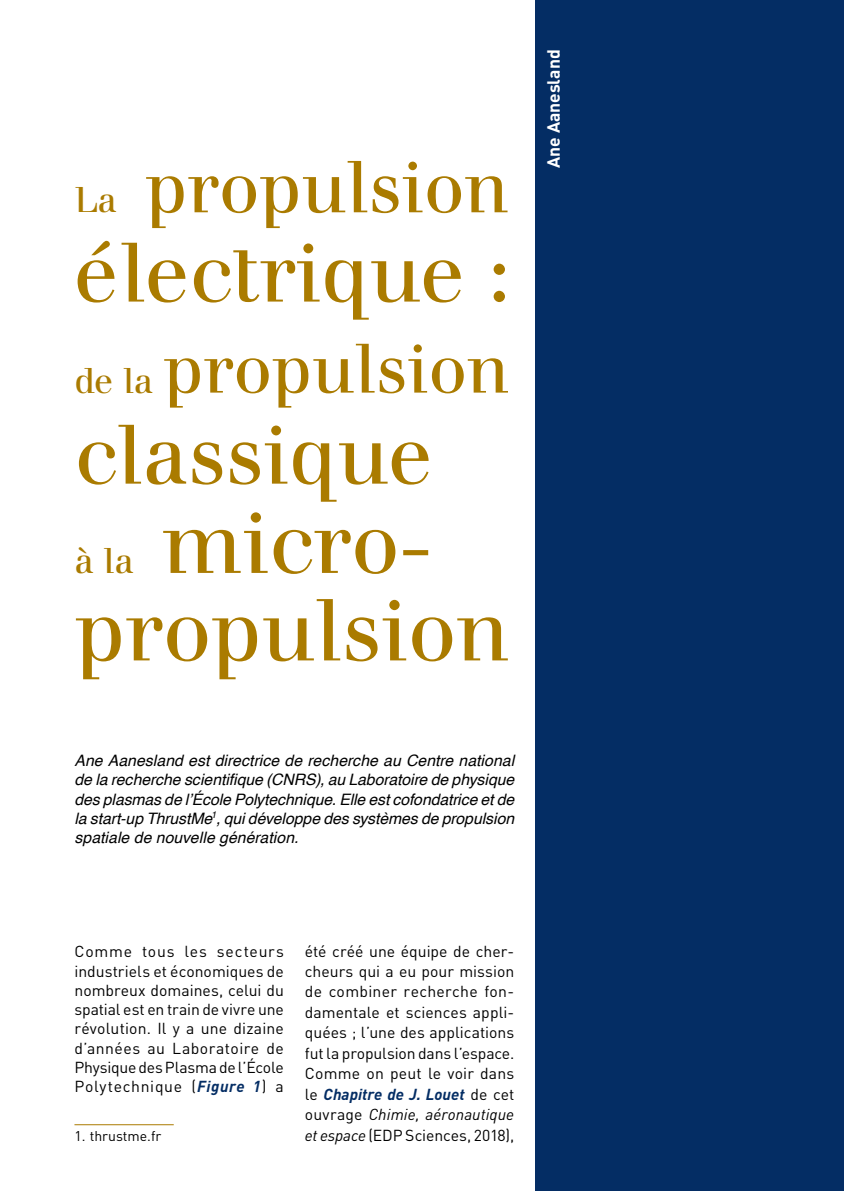
<style>
.page{position:relative;width:844px;height:1191px;background:#fff}
.page>*{position:absolute;margin:0;border:0;box-sizing:border-box;transform-origin:0 0}
.t1{font:85.75px/87.5px "Apfelbaum";color:#aa7b00;text-align:center}
.t2{font:82.25px "Apfelbaum";color:#aa7b00}
.t3{font:71.75px "Apfelbaum";color:#aa7b00}
.t4{font:68.25px "Apfelbaum";color:#aa7b00}
.t5{font:35px "Apfelbaum";color:#aa7b00}
.t6{font:700 17.5px "DIN";color:#fff}
.t7{font:15.75px/20.5px "DIN";letter-spacing:.005em;color:#000;text-align:justify}
.t8{font:italic 15.75px/19.2px "Helvetica";letter-spacing:.005em;color:#000;text-align:justify}
.t9{font:14px "DIN";color:#000}
.s1{font-size:35px}
.s2{font-weight:700;font-style:italic;color:#042d64}
.s3{font-style:italic}
</style>
<div class="page">
<div style="left:535px;top:0;width:308px;height:1191px;background:#042d64"></div>
<hr style="left:74px;top:1124px;width:100px;height:1px;background:#aa7b00">
<h3 class="t3" style="left:74px;top:144px;width:436px"><span class="s1">La</span> propulsion</h3>
<h2 class="t2" style="left:74px;top:223px;width:437px">électrique :</h2>
<h3 class="t4" style="left:74px;top:328px;width:436px"><span class="s1">de la</span> propulsion</h3>
<h2 class="t2" style="left:74px;top:405px;width:359px">classique</h2>
<h1 class="t1" style="left:74px;top:499px;width:436px">micro&shy;propulsion</h1>
<h3 class="t5" style="left:74px;top:539px;width:61px">à la</h3>
<p class="t8" style="left:74px;top:751px;width:441px">Ane Aanesland est directrice de recherche au Centre national de la recherche scientifique (CNRS), au Laboratoire de physique des plasmas de l’École Polytechnique. Elle est cofondatrice et de la start-up ThrustMe<sup>1</sup>, qui développe des systèmes de propulsion spatiale de nouvelle génération.</p>
<p class="t6" style="left:542px;top:168px;width:120px;rotate:-90deg">Ane Aanesland</p>
<p class="t7" style="left:74px;top:941px;width:211px;line-height:19.2px">Comme tous les secteurs industriels et économiques de nombreux domaines, celui du spatial est en train de vivre une révolution. Il y a une dizaine d’années au Laboratoire de Physique des Plasma de l’École Polytechnique (<span class="s2">Figure 1</span>) a</p>
<p class="t9" style="left:74px;top:1127px;width:88px">1. thrustme.fr</p>
<p class="t7" style="left:305px;top:940px;width:211px">été créé une équipe de cher&shy;cheurs qui a eu pour mission de combiner recherche fon&shy;damentale et sciences appli&shy;quées ; l’une des applications fut la propulsion dans l’espace.<br>Comme on peut le voir dans le <span class="s2">Chapitre de J. Louet</span> de cet ouvrage <span class="s3">Chimie, aéronautique et espace</span> (EDP Sciences, 2018),</p>
</div>
